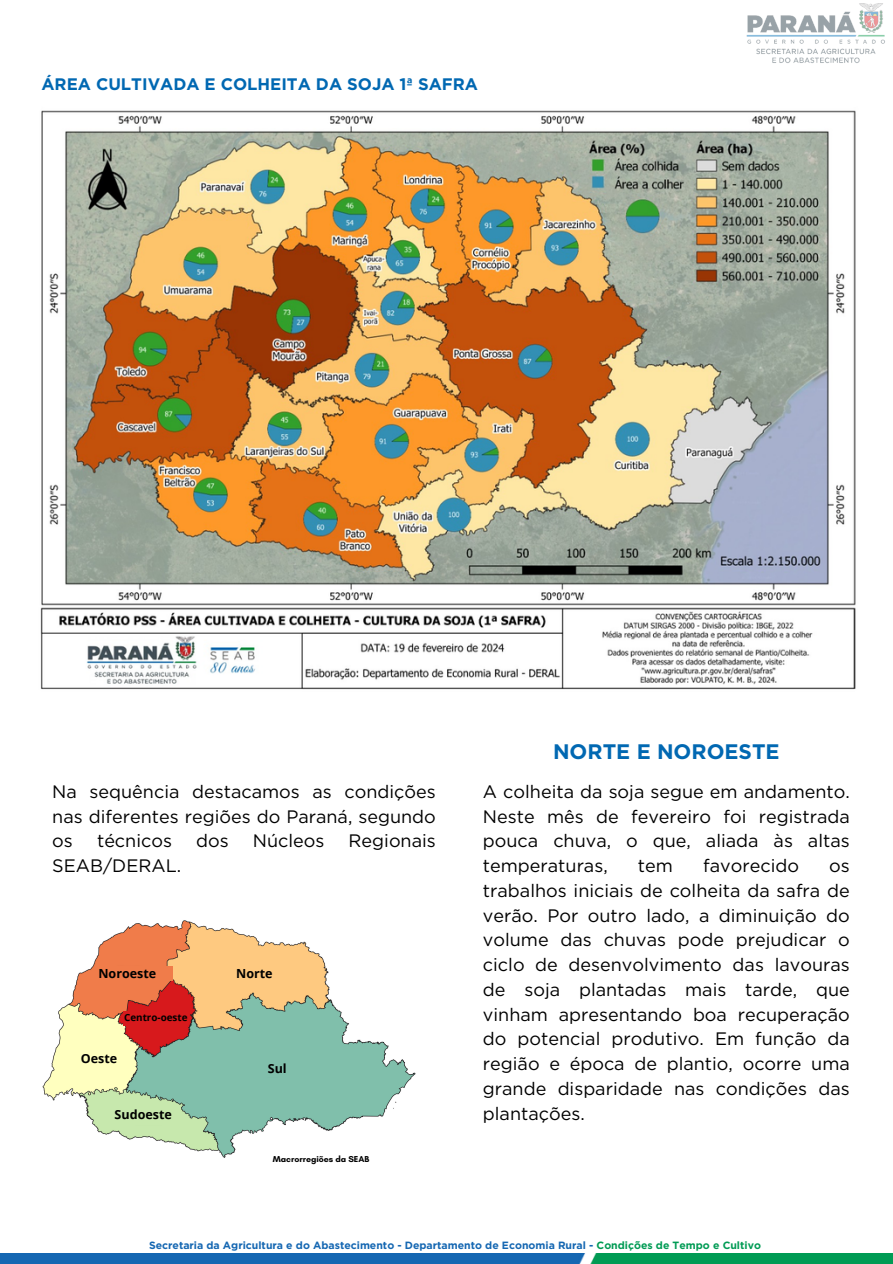
<style>
.page{position:relative;width:893px;height:1264px;background:#fff}
.page>*{position:absolute;margin:0;border:0;box-sizing:border-box;transform-origin:0 0}
.t1{font:700 21px "Gotham";color:#0168b2}
.t2{font:18px/24.8px "Gotham";color:#000;text-align:justify}
.t3{font:700 16.65px "Gotham";color:#0168b2}
.t4{font:700 12.6px "Open Sans";color:#000}
.t5{font:700 10.5px "Gotham";color:#1567b2}
.t6{font:700 9.9px "Open Sans";color:#000}
.t7{font:700 8.7px "Glacial Indifference";color:#000}
.s1{color:#009b54}
</style>
<div class="page">
<img style="left:42px;top:920px;width:374px;height:238px">
<div style="left:232px;top:971px;width:63px;height:14px;background:#fec980"></div>
<div style="left:110px;top:966px;width:63px;height:14px;background:#f07c4a"></div>
<div style="left:124px;top:1011px;width:63px;height:14px;background:#d7191c"></div>
<div style="left:261px;top:1062px;width:63px;height:14px;background:#80bfab"></div>
<div style="left:67px;top:1048px;width:63px;height:14px;background:#ffffbf"></div>
<div style="left:116px;top:1109px;width:63px;height:15px;background:#c7e8ad"></div>
<img style="left:0;top:1253px;width:892px;height:10px">
<img style="left:746px;top:3px;width:139px;height:60px">
<img style="left:40px;top:110px;width:816px;height:580px">
<h4 class="t3" style="left:41px;top:74px;width:438px">ÁREA CULTIVADA E COLHEITA DA SOJA 1ª SAFRA</h4>
<h4 class="t1" style="left:553px;top:738px;width:228px">NORTE E NOROESTE</h4>
<h4 class="t2" style="left:52px;top:778px;width:385px">Na sequência destacamos as condições nas diferentes regiões do Paraná, segundo os</h4>
<h4 class="t2" style="left:97px;top:828px;width:76px">técnicos</h4>
<h4 class="t2" style="left:196px;top:828px;width:34px">dos</h4>
<h4 class="t2" style="left:253px;top:828px;width:73px">Núcleos</h4>
<h4 class="t2" style="left:348px;top:828px;width:89px">Regionais</h4>
<h4 class="t2" style="left:52px;top:853px;width:130px">SEAB/DERAL.</h4>
<p class="t4" style="left:98px;top:964px;width:59px">Noroeste</p>
<p class="t4" style="left:236px;top:964px;width:38px">Norte</p>
<p class="t6" style="left:124px;top:1010px;width:65px">Centro-oeste</p>
<p class="t4" style="left:81px;top:1049px;width:38px">Oeste</p>
<p class="t4" style="left:115px;top:1105px;width:59px">Sudoeste</p>
<h3 class="t4" style="left:268px;top:1059px;width:20px">Sul</h3>
<p class="t7" style="left:273px;top:1153px;width:98px">Macrorregiões da SEAB</p>
<h3 class="t2" style="left:483px;top:778px;width:368px">A colheita da soja segue em andamento.<br>Neste mês de fevereiro foi registrada pouca chuva, o que, aliada às altas temperaturas,</h3>
<h3 class="t2" style="left:638px;top:853px;width:36px">tem</h3>
<h3 class="t2" style="left:703px;top:853px;width:97px">favorecido</h3>
<h3 class="t2" style="left:483px;top:853px;width:368px;text-indent:346px">os trabalhos iniciais de colheita da safra de verão. Por outro lado, a diminuição do volume das chuvas pode prejudicar o ciclo de desenvolvimento das lavouras de soja plantadas mais tarde, que vinham apresentando boa recuperação do potencial produtivo. Em função da região e época de plantio, ocorre uma grande disparidade nas condições das plantações.</h3>
<h1 class="t5" style="left:149px;top:1238px;width:613px">Secretaria da Agricultura e do Abastecimento - Departamento de Economia Rural - <span class="s1">Condições de Tempo e Cultivo</span></h1>
</div>
